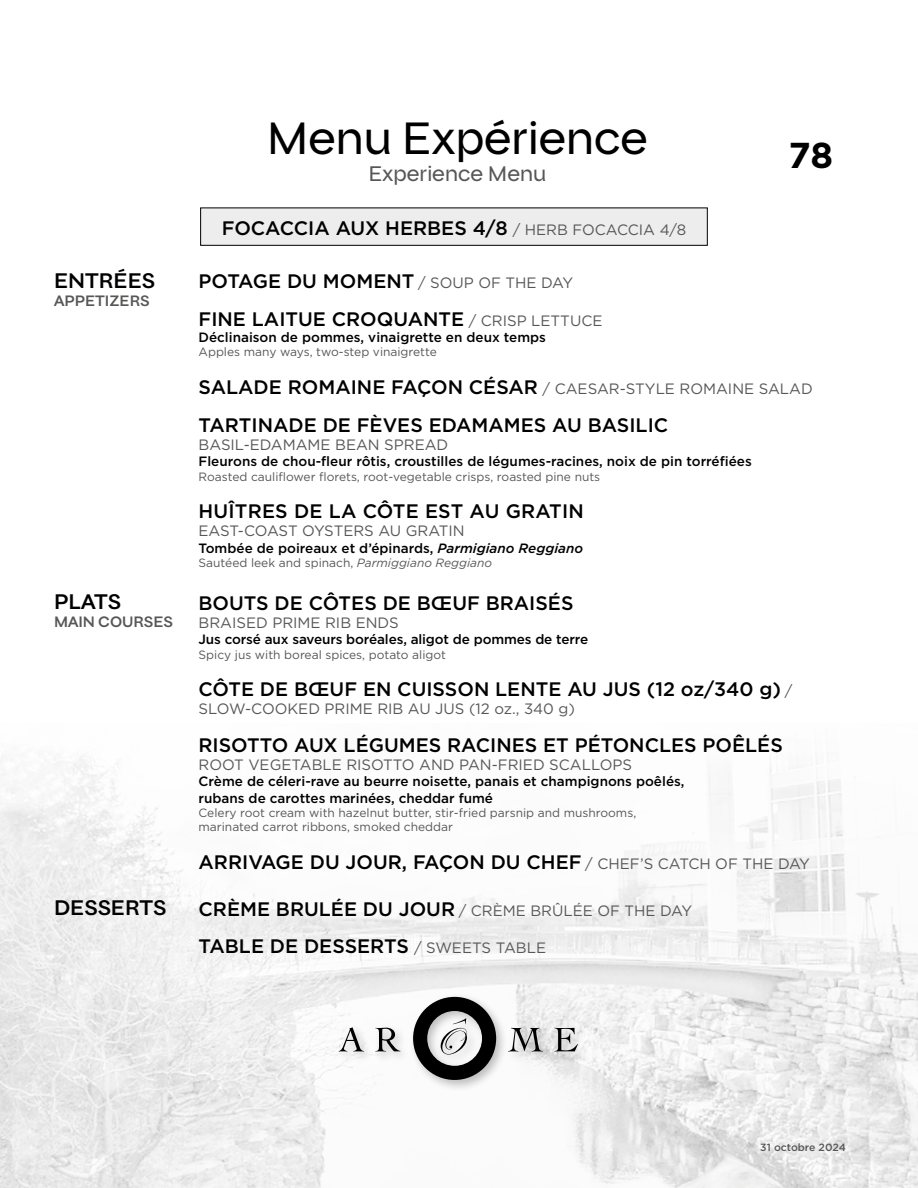
<style>
.page{position:relative;width:918px;height:1188px;background:#fff}
.page>*{position:absolute;margin:0;border:0;box-sizing:border-box;transform-origin:0 0}
.t1{font:45px "Loto Qc";color:#000}
.t2{font:700 36px "Gotham";color:#000}
.t3{font:500 21px "Loto Qc";color:#000}
.t4{font:21px "Loto Qc";color:#575756}
.t5{font:500 19.5px/37.8px "Gotham";color:#000}
.t6{font:15px "Gotham";color:#575756}
.t7{font:500 15px "Loto Qc";color:#575756}
.t8{font:500 13.5px/16.2px "Gotham";color:#000}
.t9{font:12px/14.4px "Gotham";color:#575756}
.t10{font:500 10.5px "Gotham";color:#575756}
.s1{font-weight:400;font-size:15px;color:#575756}
.s2{font-weight:500;font-size:19.5px;color:#000}
.s3{font-style:italic}
</style>
<div class="page">
<svg style="left:0;top:756px;width:918px;height:432px;fill:#f4f4f4"></svg>
<div style="left:335px;top:992px;width:255px;height:101px;background:#000;opacity:.25"></div>
<svg style="left:413px;top:997px;width:83px;height:83px"></svg>
<svg style="left:508px;top:1028px;width:35px;height:24px"></svg>
<svg style="left:554px;top:1028px;width:24px;height:24px"></svg>
<svg style="left:339px;top:1027px;width:25px;height:25px"></svg>
<svg style="left:375px;top:1028px;width:25px;height:24px"></svg>
<div style="left:201px;top:208px;width:506px;height:37px;background:#ededed"></div>
<div style="left:200px;top:208px;width:508px;height:38px;border:1px solid #000"></div>
<p class="t3" style="left:54px;top:267px;width:103px">ENTRÉES</p>
<p class="t7" style="left:54px;top:291px;width:97px">APPETIZERS</p>
<p class="t3" style="left:54px;top:589px;width:69px">PLATS</p>
<p class="t7" style="left:54px;top:613px;width:121px">MAIN COURSES</p>
<p class="t3" style="left:54px;top:895px;width:114px">DESSERTS</p>
<h1 class="t1" style="left:267px;top:111px;width:383px">Menu Expérience</h1>
<p class="t4" style="left:368px;top:161px;width:179px">Experience Menu</p>
<p class="t5" style="left:222px;top:209px;width:466px">FOCACCIA AUX HERBES 4/8 <span class="s1">/ HERB FOCACCIA 4/8</span></p>
<h2 class="t2" style="left:789px;top:131px;width:46px">78</h2>
<p class="t5" style="left:199px;top:262px;width:405px">POTAGE DU MOMENT <span class="s1">/ SOUP OF THE DAY<br></span>FINE LAITUE CROQUANTE <span class="s1">/ CRISP LETTUCE</span></p>
<p class="t8" style="left:199px;top:329px;width:349px">Déclinaison de pommes, vinaigrette en deux temps</p>
<p class="t9" style="left:199px;top:345px;width:240px">Apples many ways, two-step vinaigrette</p>
<p class="t6" style="left:199px;top:380px;width:616px"><span class="s2">SALADE ROMAINE FAÇON CÉSAR</span> / CAESAR-STYLE ROMAINE SALAD</p>
<p class="t5" style="left:199px;top:406px;width:471px">TARTINADE DE FÈVES EDAMAMES AU BASILIC</p>
<p class="t6" style="left:199px;top:436px;width:251px">BASIL-EDAMAME BEAN SPREAD</p>
<p class="t8" style="left:199px;top:453px;width:555px">Fleurons de chou-fleur rôtis, croustilles de légumes-racines, noix de pin torréfiées</p>
<p class="t9" style="left:199px;top:469px;width:403px">Roasted cauliflower florets, root-vegetable crisps, roasted pine nuts</p>
<p class="t5" style="left:199px;top:492px;width:387px">HUÎTRES DE LA CÔTE EST AU GRATIN</p>
<p class="t6" style="left:199px;top:522px;width:268px">EAST-COAST OYSTERS AU GRATIN</p>
<p class="t8" style="left:199px;top:540px;width:386px">Tombée de poireaux et d’épinards, <span class="s3">Parmigiano Reggiano</span></p>
<p class="t9" style="left:199px;top:555px;width:295px">Sautéed leek and spinach, <span class="s3">Parmiggiano Reggiano</span></p>
<p class="t5" style="left:199px;top:584px;width:376px">BOUTS DE CÔTES DE BŒUF BRAISÉS</p>
<p class="t6" style="left:199px;top:614px;width:202px">BRAISED PRIME RIB ENDS</p>
<p class="t8" style="left:199px;top:631px;width:391px">Jus corsé aux saveurs boréales, aligot de pommes de terre</p>
<p class="t9" style="left:199px;top:647px;width:249px">Spicy jus with boreal spices, potato aligot</p>
<p class="t5" style="left:199px;top:670px;width:595px">CÔTE DE BŒUF EN CUISSON LENTE AU JUS (12 oz/340 g) <span class="s1">/</span></p>
<p class="t6" style="left:199px;top:700px;width:378px">SLOW-COOKED PRIME RIB AU JUS (12 oz., 340 g)</p>
<p class="t5" style="left:199px;top:726px;width:586px">RISOTTO AUX LÉGUMES RACINES ET PÉTONCLES POÊLÉS</p>
<p class="t6" style="left:199px;top:756px;width:435px">ROOT VEGETABLE RISOTTO AND PAN-FRIED SCALLOPS</p>
<p class="t8" style="left:199px;top:773px;width:487px">Crème de céleri-rave au beurre noisette, panais et champignons poêlés, rubans de carottes marinées, cheddar fumé</p>
<p class="t9" style="left:199px;top:805px;width:439px">Celery root cream with hazelnut butter, stir-fried parsnip and mushrooms, marinated carrot ribbons, smoked cheddar</p>
<p class="t5" style="left:199px;top:843px;width:613px">ARRIVAGE DU JOUR, FAÇON DU CHEF <span class="s1">/ CHEF’S CATCH OF THE DAY</span></p>
<p class="t6" style="left:199px;top:901px;width:495px"><span class="s2">CRÈME BRULÉE DU JOUR</span> / CRÈME BRÛLÉE OF THE DAY</p>
<p class="t5" style="left:199px;top:927px;width:349px">TABLE DE DESSERTS <span class="s1">/ SWEETS TABLE</span></p>
<p class="t10" style="left:760px;top:1141px;width:87px">31 octobre 2024</p>
</div>
